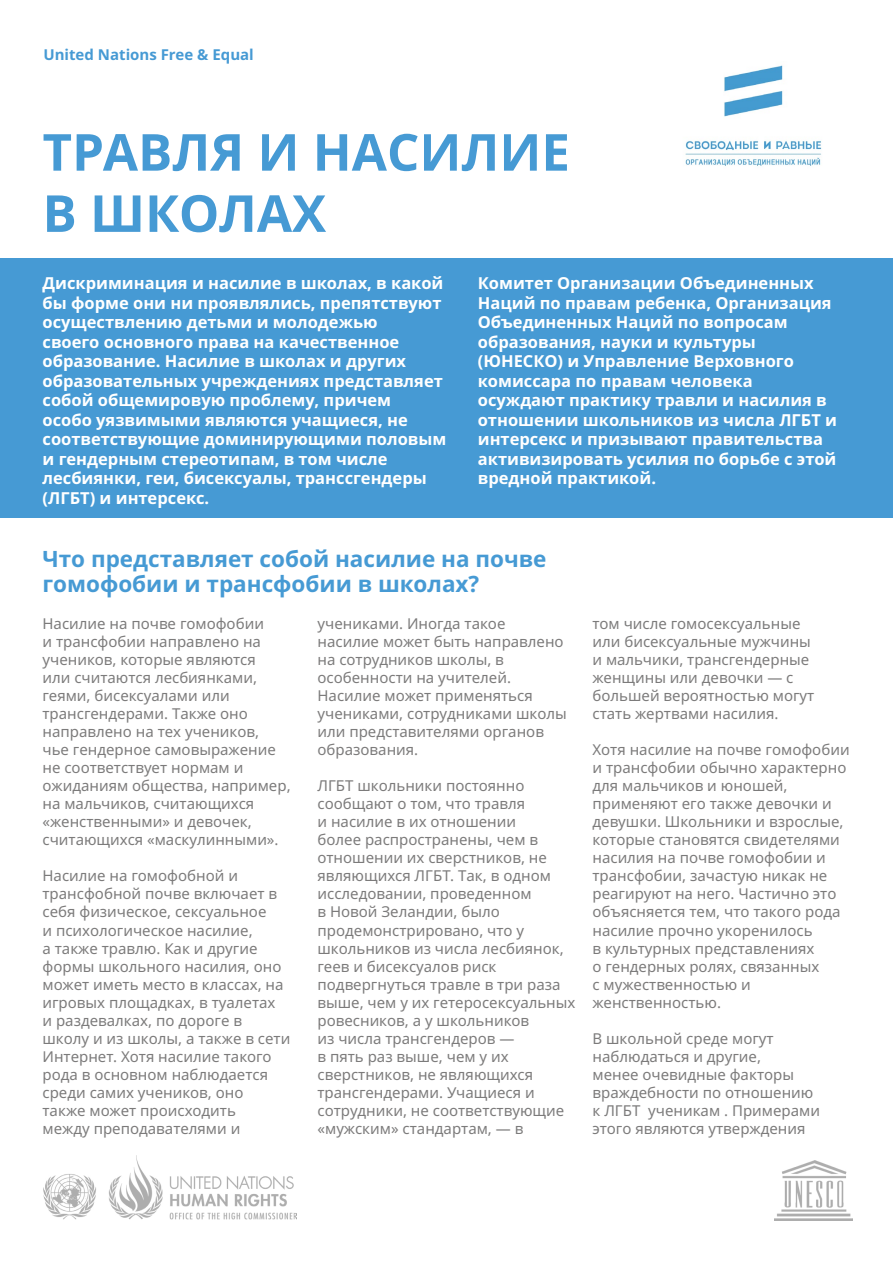
<style>
.page{position:relative;width:893px;height:1263px;background:#fff}
.page>*{position:absolute;margin:0;border:0;box-sizing:border-box;transform-origin:0 0}
.t1{font:700 51px/61.2px "Noto Sans UI";color:#469ad4}
.t2{font:700 22.5px/25.5px "Noto Sans UI";color:#469ad4}
.t3{font:700 16.5px/19.5px "Noto Sans UI";color:#fff}
.t4{font:15px/18px "Noto Sans UI";color:#7c7b7b}
.t5{font:700 15px "Noto Sans UI";color:#469ad4}
</style>
<div class="page">
<img style="left:43px;top:1155px;width:254px;height:65px">
<img style="left:774px;top:1161px;width:79px;height:59px">
<img style="left:685px;top:65px;width:137px;height:101px">
<div style="left:0;top:258px;width:893px;height:260px;background:#469ad4"></div>
<p class="t5" style="left:43px;top:44px;width:212px">United Nations Free &amp; Equal</p>
<h1 class="t1" style="left:43px;top:120px;width:529px">ТРАВЛЯ И НАСИЛИЕ<br>В ШКОЛАХ</h1>
<p class="t3" style="left:43px;top:273px;width:405px">Дискриминация и насилие в школах, в какой бы форме они ни проявлялись, препятствуют осуществлению детьми и молодежью<br>своего основного права на качественное образование. Насилие в школах и других образовательных учреждениях представляет собой общемировую проблему, причем<br>особо уязвимыми являются учащиеся, не соответствующие доминирующими половым и гендерным стереотипам, в том числе лесбиянки, геи, бисексуалы, транссгендеры (ЛГБТ) и интерсекс.</p>
<p class="t3" style="left:478px;top:273px;width:361px">Комитет Организации Объединенных Наций по правам ребенка, Организация Объединенных Наций по вопросам образования, науки и культуры (ЮНЕСКО) и Управление Верховного комиссара по правам человека осуждают практику травли и насилия в отношении школьников из числа ЛГБТ и интерсекс и призывают правительства активизировать усилия по борьбе с этой вредной практикой.</p>
<h2 class="t2" style="left:43px;top:545px;width:505px">Что представляет собой насилие на почве гомофобии и трансфобии в школах?</h2>
<p class="t4" style="left:43px;top:615px;width:250px">Насилие на почве гомофобии<br>и трансфобии направлено на учеников, которые являются<br>или считаются лесбиянками, геями, бисексуалами или трансгендерами. Также оно направлено на тех учеников,<br>чье гендерное самовыражение не соответствует нормам и ожиданиям общества, например, на мальчиков, считающихся «женственными» и девочек, считающихся «маскулинными».</p>
<p class="t4" style="left:43px;top:867px;width:249px">Насилие на гомофобной и трансфобной почве включает в себя физическое, сексуальное<br>и психологическое насилие,<br>а также травлю. Как и другие формы школьного насилия, оно может иметь место в классах, на игровых площадках, в туалетах<br>и раздевалках, по дороге в школу и из школы, а также в сети<br>Интернет. Хотя насилие такого рода в основном наблюдается среди самих учеников, оно также может происходить<br>между преподавателями и</p>
<p class="t4" style="left:317px;top:615px;width:251px">учениками. Иногда такое насилие может быть направлено на сотрудников школы, в особенности на учителей.<br>Насилие может применяться учениками, сотрудниками школы или представителями органов образования.</p>
<p class="t4" style="left:317px;top:777px;width:259px">ЛГБТ школьники постоянно сообщают о том, что травля<br>и насилие в их отношении<br>более распространены, чем в отношении их сверстников, не являющихся ЛГБТ. Так, в одном исследовании, проведенном<br>в Новой Зеландии, было продемонстрировано, что у школьников из числа лесбиянок, геев и бисексуалов риск подвергнуться травле в три раза выше, чем у их гетеросексуальных ровесников, а у школьников<br>из числа трансгендеров ―<br>в пять раз выше, чем у их сверстников, не являющихся трансгендерами. Учащиеся и сотрудники, не соответствующие «мужским» стандартам, — в</p>
<p class="t4" style="left:592px;top:615px;width:223px">том числе гомосексуальные или бисексуальные мужчины и мальчики, трансгендерные женщины или девочки ― с большей вероятностью могут стать жертвами насилия.</p>
<p class="t4" style="left:592px;top:741px;width:259px">Хотя насилие на почве гомофобии и трансфобии обычно характерно для мальчиков и юношей, применяют его также девочки и девушки. Школьники и взрослые, которые становятся свидетелями насилия на почве гомофобии и трансфобии, зачастую никак не реагируют на него. Частично это объясняется тем, что такого рода насилие прочно укоренилось<br>в культурных представлениях<br>о гендерных ролях, связанных<br>с мужественностью и женственностью.</p>
<p class="t4" style="left:592px;top:1029px;width:229px">В школьной среде могут наблюдаться и другие,<br>менее очевидные факторы враждебности по отношению к ЛГБТ ученикам . Примерами этого являются утверждения</p>
</div>
